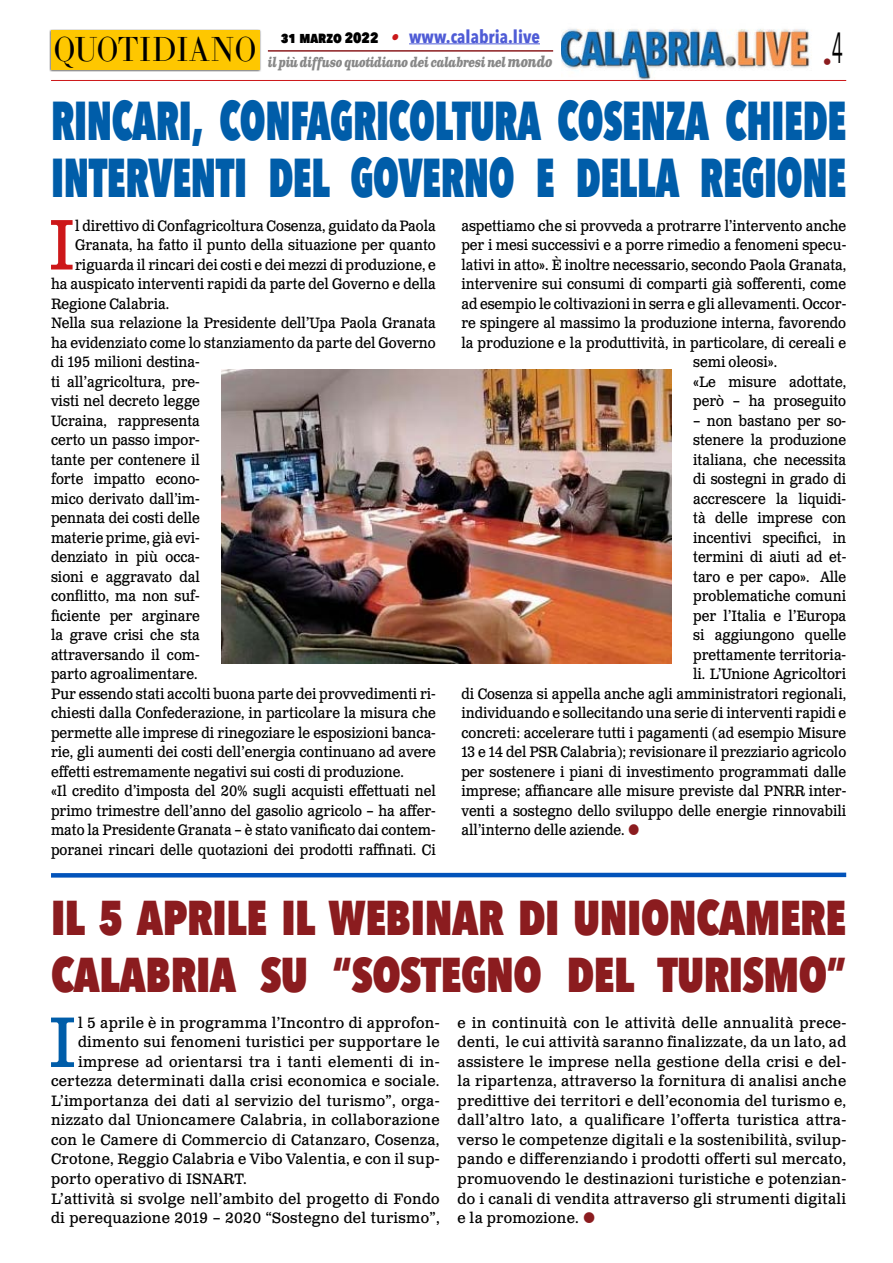
<style>
.page{position:relative;width:893px;height:1263px;background:#fff}
.page>*{position:absolute;margin:0;border:0;box-sizing:border-box;transform-origin:0 0}
.t1{font:71.25px "Clarendon Text Pro";color:#cd1719;scale:.9 1}
.t2{font:71.25px "Clarendon Text Pro";color:#005da9;scale:.96 1}
.t3{font:800 54.6px/57px "Avenir Next Condensed";letter-spacing:-.01em;color:#005da9;scale:.74 1}
.t4{font:800 48.75px/57px "Avenir Next Condensed";letter-spacing:-.01em;color:#8b1c1f;scale:.91 1}
.t5{font:34.2px "LTC Bodoni 175 Pro";color:#000;scale:.88 1}
.t6{font:700 18px "Avenir Next Condensed";color:#4f5cd6}
.t7{font:18px "Avenir Next Condensed";color:#8b1c1f}
.t8{font:15px "Clarendon Text Pro";color:#000;scale:.9 1}
.t9{font:15px/19.5px "Clarendon Text Pro";color:#000;text-align:justify;scale:.96 1}
.t10{font:15px "Clarendon Text Pro";letter-spacing:.02em;color:#000;scale:.96 1}
.t11{font:italic 700 13.5px "Clarendon Text Pro";letter-spacing:-.05em;color:#878787;scale:.79 1}
.s1{font-weight:800;font-size:15px;color:#000}
.s2{font-family:"Clarendon Text Pro";font-style:italic;font-size:16.5px;color:#ca181a}
.s3{font-size:15px}
</style>
<div class="page">
<img style="left:561px;top:29px;width:249px;height:51px">
<hr style="left:51px;top:80px;width:795px;height:1px;background:#cd1719">
<div style="left:49px;top:29px;width:212px;height:43px;background:#000;opacity:.75"></div>
<div style="left:51px;top:31px;width:208px;height:39px;background:#fec700"></div>
<hr style="left:409px;top:43px;width:131px;height:1px;background:#4f5cd6">
<hr style="left:268px;top:50px;width:285px;height:2px;background:#8b1c1f">
<img style="left:221px;top:370px;width:451px;height:293px">
<svg style="left:51px;top:872px;width:796px;height:6px;background:#417dcb"></svg>
<h3 class="t5" style="left:54px;top:27px;width:232px">QUOTIDIANO</h3>
<p class="t6" style="left:281px;top:25px;width:261px"><span class="s1">31 marzo 2022</span> <span class="s2">•</span> www.calabria.live</p>
<p class="t11" style="left:268px;top:53px;width:362px">il più diffuso quotidiano dei calabresi nel <span class="s3">mondo</span></p>
<p class="t7" style="left:823px;top:46px;width:22px">•<sup>4</sup></p>
<h2 class="t3" style="left:51px;top:91px;width:1076px">RINCARI, CONFAGRICOLTURA COSENZA CHIEDE<br>INTERVENTI DEL GOVERNO E DELLA REGIONE</h2>
<h1 class="t1" style="left:49px;top:202px;width:31px">I</h1>
<p class="t8" style="left:75px;top:216px;width:402px">l direttivo di Confagricoltura Cosenza, guidato da Paola</p>
<p class="t8" style="left:75px;top:236px;width:402px">Granata, ha fatto il punto della situazione per quanto</p>
<p class="t8" style="left:75px;top:255px;width:402px">riguarda il rincari dei costi e dei mezzi di produzione, e</p>
<p class="t8" style="left:51px;top:275px;width:429px">ha auspicato interventi rapidi da parte del Governo e della</p>
<p class="t8" style="left:51px;top:294px;width:133px">Regione Calabria.</p>
<p class="t8" style="left:51px;top:314px;width:429px">Nella sua relazione la Presidente dell’Upa Paola Granata</p>
<p class="t8" style="left:51px;top:333px;width:429px">ha evidenziato come lo stanziamento da parte del Governo</p>
<p class="t8" style="left:51px;top:353px;width:167px">di 195 milioni destina-</p>
<p class="t8" style="left:51px;top:372px;width:167px">ti all’agricoltura, pre-</p>
<p class="t8" style="left:51px;top:392px;width:167px">visti nel decreto legge</p>
<p class="t8" style="left:51px;top:411px;width:167px">Ucraina, rappresenta</p>
<p class="t8" style="left:51px;top:431px;width:167px">certo un passo impor-</p>
<p class="t8" style="left:51px;top:450px;width:167px">tante per contenere il</p>
<p class="t8" style="left:51px;top:470px;width:167px">forte impatto econo-</p>
<p class="t8" style="left:51px;top:489px;width:167px">mico derivato dall’im-</p>
<p class="t8" style="left:51px;top:509px;width:167px">pennata dei costi delle</p>
<p class="t8" style="left:51px;top:528px;width:167px">materie prime, già evi-</p>
<p class="t8" style="left:51px;top:548px;width:167px">denziato in più occa-</p>
<p class="t8" style="left:51px;top:567px;width:167px">sioni e aggravato dal</p>
<p class="t8" style="left:51px;top:587px;width:167px">conflitto, ma non suf-</p>
<p class="t8" style="left:51px;top:606px;width:167px">ficiente per arginare</p>
<p class="t8" style="left:51px;top:626px;width:167px">la grave crisi che sta</p>
<p class="t8" style="left:51px;top:645px;width:167px">attraversando il com-</p>
<p class="t8" style="left:51px;top:665px;width:164px">parto agroalimentare.</p>
<p class="t8" style="left:51px;top:684px;width:429px">Pur essendo stati accolti buona parte dei provvedimenti ri-</p>
<p class="t8" style="left:51px;top:704px;width:429px">chiesti dalla Confederazione, in particolare la misura che</p>
<p class="t8" style="left:51px;top:723px;width:429px">permette alle imprese di rinegoziare le esposizioni banca-</p>
<p class="t8" style="left:51px;top:743px;width:429px">rie, gli aumenti dei costi dell’energia continuano ad avere</p>
<p class="t8" style="left:51px;top:762px;width:393px">effetti estremamente negativi sui costi di produzione.</p>
<p class="t8" style="left:51px;top:782px;width:429px">«Il credito d’imposta del 20% sugli acquisti effettuati nel</p>
<p class="t8" style="left:51px;top:801px;width:429px">primo trimestre dell’anno del gasolio agricolo – ha affer-</p>
<p class="t8" style="left:51px;top:821px;width:429px">mato la Presidente Granata – è stato vanificato dai contem-</p>
<p class="t8" style="left:51px;top:840px;width:429px">poranei rincari delle quotazioni dei prodotti raffinati. Ci</p>
<p class="t8" style="left:461px;top:216px;width:429px">aspettiamo che si provveda a protrarre l’intervento anche</p>
<p class="t8" style="left:461px;top:236px;width:429px">per i mesi successivi e a porre rimedio a fenomeni specu-</p>
<p class="t8" style="left:461px;top:255px;width:429px">lativi in atto». È inoltre necessario, secondo Paola Granata,</p>
<p class="t8" style="left:461px;top:275px;width:429px">intervenire sui consumi di comparti già sofferenti, come</p>
<p class="t8" style="left:461px;top:294px;width:429px">ad esempio le coltivazioni in serra e gli allevamenti. Occor-</p>
<p class="t8" style="left:461px;top:314px;width:429px">re spingere al massimo la produzione interna, favorendo</p>
<p class="t8" style="left:461px;top:333px;width:429px">la produzione e la produttività, in particolare, di cereali e</p>
<p class="t8" style="left:693px;top:353px;width:95px">semi oleosi».</p>
<p class="t8" style="left:693px;top:372px;width:172px">«Le misure adottate,</p>
<p class="t8" style="left:693px;top:392px;width:172px">però – ha proseguito</p>
<p class="t8" style="left:693px;top:411px;width:172px">– non bastano per so-</p>
<p class="t8" style="left:693px;top:431px;width:172px">stenere la produzione</p>
<p class="t8" style="left:693px;top:450px;width:172px">italiana, che necessita</p>
<p class="t8" style="left:693px;top:470px;width:172px">di sostegni in grado di</p>
<p class="t8" style="left:693px;top:489px;width:172px">accrescere la liquidi-</p>
<p class="t8" style="left:693px;top:509px;width:172px">tà delle imprese con</p>
<p class="t8" style="left:693px;top:528px;width:172px">incentivi specifici, in</p>
<p class="t8" style="left:693px;top:548px;width:172px">termini di aiuti ad et-</p>
<p class="t8" style="left:693px;top:567px;width:172px">taro e per capo». Alle</p>
<p class="t8" style="left:693px;top:587px;width:172px">problematiche comuni</p>
<p class="t8" style="left:693px;top:606px;width:172px">per l’Italia e l’Europa</p>
<p class="t8" style="left:693px;top:626px;width:172px">si aggiungono quelle</p>
<p class="t8" style="left:693px;top:645px;width:172px">prettamente territoria-</p>
<p class="t8" style="left:693px;top:665px;width:172px">li. L’Unione Agricoltori</p>
<p class="t8" style="left:461px;top:684px;width:429px">di Cosenza si appella anche agli amministratori regionali,</p>
<p class="t8" style="left:461px;top:704px;width:429px">individuando e sollecitando una serie di interventi rapidi e</p>
<p class="t8" style="left:461px;top:723px;width:429px">concreti: accelerare tutti i pagamenti (ad esempio Misure</p>
<p class="t8" style="left:461px;top:743px;width:429px">13 e 14 del PSR Calabria); revisionare il prezziario agricolo</p>
<p class="t8" style="left:461px;top:762px;width:429px">per sostenere i piani di investimento programmati dalle</p>
<p class="t8" style="left:461px;top:782px;width:429px">imprese; affiancare alle misure previste dal PNRR inter-</p>
<p class="t8" style="left:461px;top:801px;width:429px">venti a sostegno dello sviluppo delle energie rinnovabili</p>
<p class="t8" style="left:461px;top:821px;width:183px">all’interno delle aziende.</p>
<h3 class="t4" style="left:51px;top:888px;width:875px">IL 5 APRILE IL WEBINAR DI UNIONCAMERE<br>CALABRIA SU “SOSTEGNO DEL TURISMO”</h3>
<h1 class="t2" style="left:48px;top:999px;width:31px">I</h1>
<p class="t10" style="left:78px;top:1014px;width:378px">l 5 aprile è in programma l’Incontro di approfon-</p>
<p class="t9" style="left:458px;top:1014px;width:406px">e in continuità con le attività delle annualità prece&shy;denti, le cui attività saranno finalizzate, da un lato, ad assistere le imprese nella gestione della crisi e del&shy;la ripartenza, attraverso la fornitura di analisi anche predittive dei territori e dell’economia del turismo e, dall’altro lato, a qualificare l’offerta turistica attra&shy;verso le competenze digitali e la sostenibilità, svilup&shy;pando e differenziando i prodotti offerti sul mercato, promuovendo le destinazioni turistiche e potenzian&shy;do i canali di vendita attraverso gli strumenti digitali e la promozione.</p>
<p class="t10" style="left:78px;top:1033px;width:378px">dimento sui fenomeni turistici per supportare le</p>
<p class="t10" style="left:78px;top:1053px;width:378px">imprese ad orientarsi tra i tanti elementi di in-</p>
<p class="t10" style="left:51px;top:1072px;width:406px">certezza determinati dalla crisi economica e sociale.</p>
<p class="t10" style="left:51px;top:1092px;width:406px">L’importanza dei dati al servizio del turismo”, orga-</p>
<p class="t10" style="left:51px;top:1111px;width:406px">nizzato dal Unioncamere Calabria, in collaborazione</p>
<p class="t10" style="left:51px;top:1131px;width:406px">con le Camere di Commercio di Catanzaro, Cosenza,</p>
<p class="t10" style="left:51px;top:1150px;width:406px">Crotone, Reggio Calabria e Vibo Valentia, e con il sup-</p>
<p class="t10" style="left:51px;top:1170px;width:205px">porto operativo di ISNART.</p>
<p class="t10" style="left:51px;top:1189px;width:406px">L’attività si svolge nell’ambito del progetto di Fondo</p>
<p class="t10" style="left:51px;top:1209px;width:406px">di perequazione 2019 – 2020 “Sostegno del turismo”,</p>
</div>
